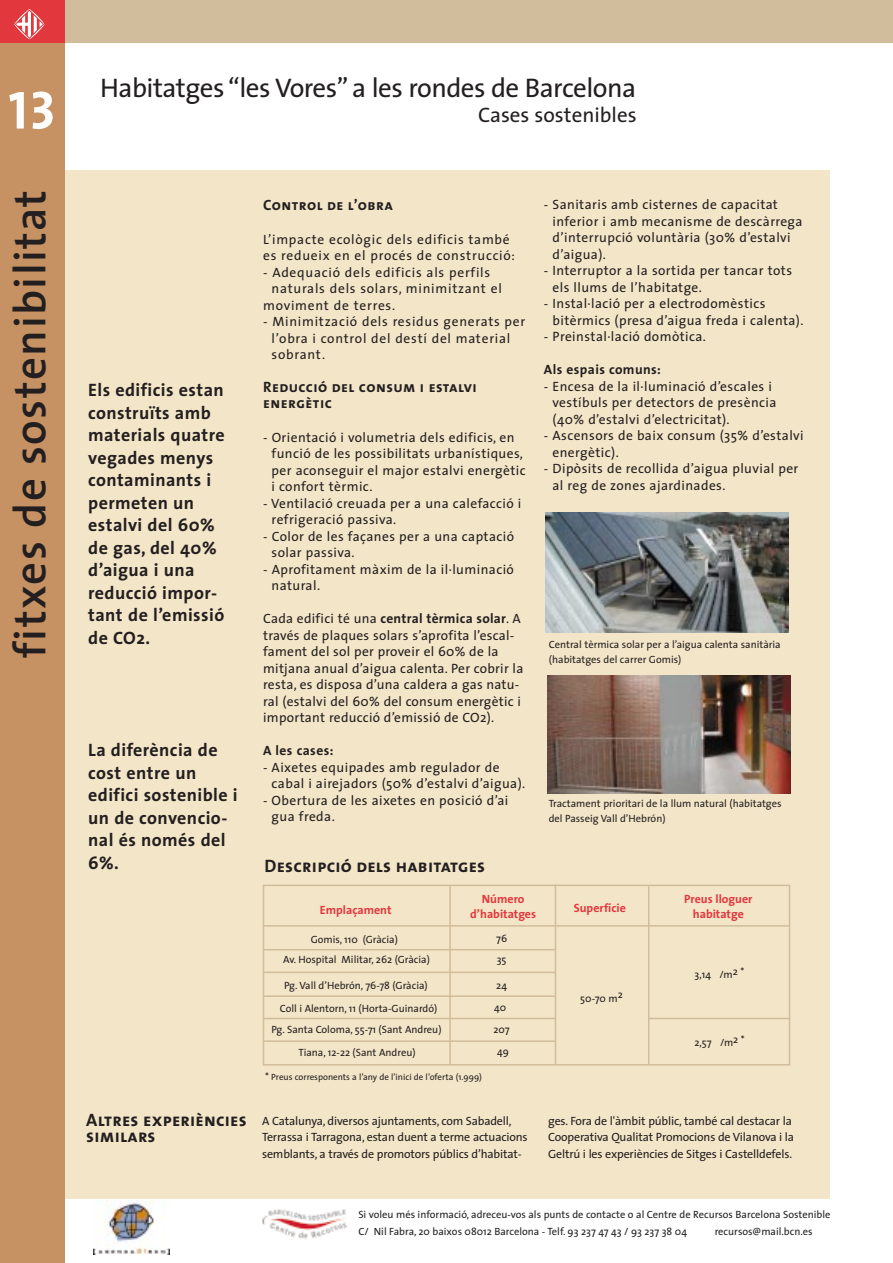
<style>
.page{position:relative;width:893px;height:1263px;background:#fff}
.page>*{position:absolute;margin:0;border:0;box-sizing:border-box;transform-origin:0 0}
.t1{font:54px "The Sans Bold Caps";color:#fff}
.t2{font:600 45px "The Sans";letter-spacing:.03em;color:#231f20}
.t3{font:27px "The Sans";letter-spacing:-.02em;color:#231f20}
.t4{font:21px "The Sans";color:#231f20}
.t5{font:700 18px/22.5px "The Sans";letter-spacing:.025em;color:#231f20}
.t6{font:18px/16.5px "The Sans Bold Caps";letter-spacing:.01em;color:#231f20}
.t7{font:15px/16.5px "The Sans Bold Caps";letter-spacing:.03em;color:#231f20}
.t8{font:13.5px/16.5px "The Sans";letter-spacing:.03em;color:#231f20}
.t9{font:13.5px/16.5px "The Sans";letter-spacing:.055em;color:#231f20}
.t10{font:700 13.5px "The Sans";letter-spacing:.03em;color:#231f20}
.t11{font:12px/16.5px "The Sans";letter-spacing:-.015em;color:#231f20}
.t12{font:700 12px/14.4px "The Sans";color:#e1373d;text-align:center}
.t13{font:10.5px/21.8px "The Sans";color:#231f20}
.t14{font:9px "The Sans";color:#231f20}
.s1{font-weight:700}
.s2{font-size:10.5px}
</style>
<div class="page">
<div style="left:49px;top:171px;width:780px;height:1028px;background:#f3e5c7"></div>
<div style="left:1px;top:0;width:891px;height:43px;background:#d1bd9b"></div>
<div style="left:0;top:43px;width:65px;height:1220px;background:#c69263"></div>
<img style="left:262px;top:1209px;width:85px;height:31px">
<img style="left:93px;top:1200px;width:77px;height:54px">
<div style="left:0;top:0;width:14px;height:43px;background:#e1373d"></div>
<div style="left:39px;top:0;width:26px;height:43px;background:#e1373d"></div>
<div style="left:12px;top:0;width:42px;height:43px;background:#e1373d"></div>
<svg style="left:14px;top:9px;width:30px;height:30px"></svg>
<img style="left:545px;top:513px;width:243px;height:120px">
<img style="left:547px;top:675px;width:243px;height:118px">
<div style="left:263px;top:885px;width:527px;height:181px;border:2px solid #d1bd9b"></div>
<hr style="left:263px;top:949px;width:292px;height:1px;background:#d1bd9b">
<hr style="left:263px;top:995px;width:292px;height:2px;background:#d1bd9b">
<hr style="left:263px;top:1040px;width:292px;height:2px;background:#d1bd9b">
<hr style="left:449px;top:885px;width:2px;height:180px;background:#d1bd9b">
<hr style="left:263px;top:925px;width:526px;height:2px;background:#d1bd9b">
<hr style="left:263px;top:972px;width:292px;height:1px;background:#d1bd9b">
<hr style="left:263px;top:1018px;width:293px;height:1px;background:#d1bd9b">
<hr style="left:648px;top:1018px;width:142px;height:1px;background:#d1bd9b">
<hr style="left:554px;top:884px;width:2px;height:181px;background:#d1bd9b">
<hr style="left:648px;top:886px;width:1px;height:179px;background:#d1bd9b">
<h1 class="t1" style="left:8px;top:78px;width:49px">13</h1>
<h2 class="t2" style="left:13px;top:658px;width:470px;rotate:-90deg">fitxes de sostenibilitat</h2>
<h3 class="t3" style="left:100px;top:77px;width:537px">Habitatges “les Vores” a les rondes de Barcelona</h3>
<h3 class="t4" style="left:478px;top:107px;width:160px">Cases sostenibles</h3>
<h3 class="t5" style="left:88px;top:381px;width:138px">Els edificis estan construïts amb materials quatre vegades menys contaminants i permeten un estalvi del 60% de gas, del 40% d’aigua i una reducció impor&shy;tant de l’emissió de CO2.</h3>
<h3 class="t5" style="left:88px;top:741px;width:151px">La diferència de cost entre un edifici sostenible i un de convencio&shy;nal és només del<br>6%.</h3>
<h3 class="t6" style="left:86px;top:1111px;width:162px">Altres experiències similars</h3>
<p class="t7" style="left:263px;top:197px;width:131px">Control de l’obra</p>
<p class="t9" style="left:263px;top:232px;width:253px">L’impacte ecològic dels edificis també es redueix en el procés de construcció:</p>
<p class="t9" style="left:263px;top:265px;width:229px">- Adequació dels edificis als perfils</p>
<p class="t9" style="left:272px;top:282px;width:232px">naturals dels solars, minimitzant el</p>
<p class="t9" style="left:263px;top:298px;width:133px">moviment de terres.</p>
<p class="t9" style="left:272px;top:315px;width:255px;text-indent:-9px">- Minimització dels residus generats per l’obra i control del destí del material sobrant.</p>
<p class="t7" style="left:263px;top:378px;width:215px">Reducció del consum i estalvi energètic</p>
<p class="t8" style="left:272px;top:430px;width:255px;text-indent:-9px">- Orientació i volumetria dels edificis, en funció de les possibilitats urbanístiques, per aconseguir el major estalvi energètic i confort tèrmic.</p>
<p class="t8" style="left:272px;top:496px;width:251px;text-indent:-9px">- Ventilació creuada per a una calefacció i refrigeració passiva.</p>
<p class="t8" style="left:272px;top:529px;width:244px;text-indent:-9px">- Color de les façanes per a una captació solar passiva.</p>
<p class="t8" style="left:272px;top:562px;width:244px;text-indent:-9px">- Aprofitament màxim de la il·luminació natural.</p>
<p class="t8" style="left:263px;top:612px;width:262px">Cada edifici té una <span class="s1">central tèrmica solar</span>. A través de plaques solars s’aprofita l’escal&shy;fament del sol per proveir el 60% de la mitjana anual d’aigua calenta. Per cobrir la resta, es disposa d’una caldera a gas natu&shy;ral (estalvi del 60% del consum energètic i important reducció d’emissió de CO2).</p>
<p class="t10" style="left:263px;top:746px;width:72px">A les cases:</p>
<p class="t8" style="left:271px;top:760px;width:255px;text-indent:-9px">- Aixetes equipades amb regulador de cabal i airejadors (50% d’estalvi d’aigua).</p>
<p class="t8" style="left:271px;top:793px;width:238px;text-indent:-9px">- Obertura de les aixetes en posició d’ai gua freda.</p>
<p class="t8" style="left:552px;top:198px;width:251px;text-indent:-9px">- Sanitaris amb cisternes de capacitat inferior i amb mecanisme de descàrrega d’interrupció voluntària (30% d’estalvi d’aigua).</p>
<p class="t8" style="left:552px;top:264px;width:241px;text-indent:-9px">- Interruptor a la sortida per tancar tots els llums de l’habitatge.</p>
<p class="t8" style="left:552px;top:297px;width:252px;text-indent:-9px">- Instal·lació per a electrodomèstics bitèrmics (presa d’aigua freda i calenta).</p>
<p class="t8" style="left:544px;top:330px;width:163px">- Preinstal·lació domòtica.</p>
<p class="t10" style="left:544px;top:364px;width:118px">Als espais comuns:</p>
<p class="t8" style="left:552px;top:379px;width:225px;text-indent:-9px">- Encesa de la il·luminació d’escales i vestíbuls per detectors de presència (40% d’estalvi d’electricitat).</p>
<p class="t8" style="left:552px;top:429px;width:253px;text-indent:-9px">- Ascensors de baix consum (35% d’estalvi energètic).</p>
<p class="t8" style="left:552px;top:462px;width:247px;text-indent:-9px">- Dipòsits de recollida d’aigua pluvial per al reg de zones ajardinades.</p>
<p class="t13" style="left:549px;top:638px;width:233px;line-height:15px">Central tèrmica solar per a l’aigua calenta sanitària (habitatges del carrer Gomis)</p>
<p class="t13" style="left:548px;top:797px;width:234px;line-height:15px">Tractament prioritari de la llum natural (habitatges del Passeig Vall d’Hebrón)</p>
<h3 class="t6" style="left:264px;top:857px;width:222px">Descripció dels habitatges</h3>
<p class="t12" style="left:320px;top:904px;width:73px">Emplaçament</p>
<p class="t12" style="left:470px;top:893px;width:67px">Número d’habitatges</p>
<p class="t12" style="left:573px;top:902px;width:54px">Superfície</p>
<p class="t13" style="left:283px;top:930px;width:148px;line-height:20.7px;text-align:center">Gomis, 110 (Gràcia)<br>Av. Hospital Militar, 262 (Gràcia)</p>
<p class="t13" style="left:284px;top:975px;width:145px">Pg. Vall d’Hebrón, 76-78 (Gràcia)</p>
<p class="t13" style="left:271px;top:999px;width:172px;line-height:21.1px;text-align:center">Coll i Alentorn, 11 (Horta-Guinardó)<br>Pg. Santa Coloma, 55-71 (Sant Andreu)</p>
<p class="t13" style="left:496px;top:929px;width:12px;line-height:21px">76<br>35</p>
<p class="t13" style="left:493px;top:976px;width:18px">24<br>40<br>207</p>
<p class="t13" style="left:580px;top:988px;width:44px">50-70 m2</p>
<p class="t13" style="left:298px;top:1042px;width:119px">Tiana, 12-22 (Sant Andreu)</p>
<p class="t13" style="left:497px;top:1041px;width:13px">49</p>
<p class="t14" style="left:265px;top:1073px;width:218px"><span class="s2">*</span> Preus corresponents a l’any de l’inici de l’oferta (1.999)</p>
<p class="t12" style="left:684px;top:893px;width:70px">Preus lloguer habitatge</p>
<p class="t13" style="left:694px;top:965px;width:51px">3,14 /m2 *</p>
<p class="t13" style="left:694px;top:1033px;width:52px">2,57 /m2 *</p>
<p class="t11" style="left:262px;top:1113px;width:267px">A Catalunya, diversos ajuntaments, com Sabadell,<br>Terrassa i Tarragona, estan duent a terme actuacions semblants, a través de promotors públics d’habitat-</p>
<p class="t11" style="left:548px;top:1113px;width:247px">ges. Fora de l'àmbit públic, també cal destacar la<br>Cooperativa Qualitat Promocions de Vilanova i la<br>Geltrú i les experiències de Sitges i Castelldefels.</p>
<p class="t13" style="left:358px;top:1208px;width:473px;line-height:16.5px">Si voleu més informació, adreceu-vos als punts de contacte o al Centre de Recursos Barcelona Sostenible<br>C/ Nil Fabra, 20 baixos 08012 Barcelona - Telf. 93 237 47 43 / 93 237 38 04</p>
<p class="t13" style="left:714px;top:1222px;width:99px">recursos@mail.bcn.es</p>
</div>
